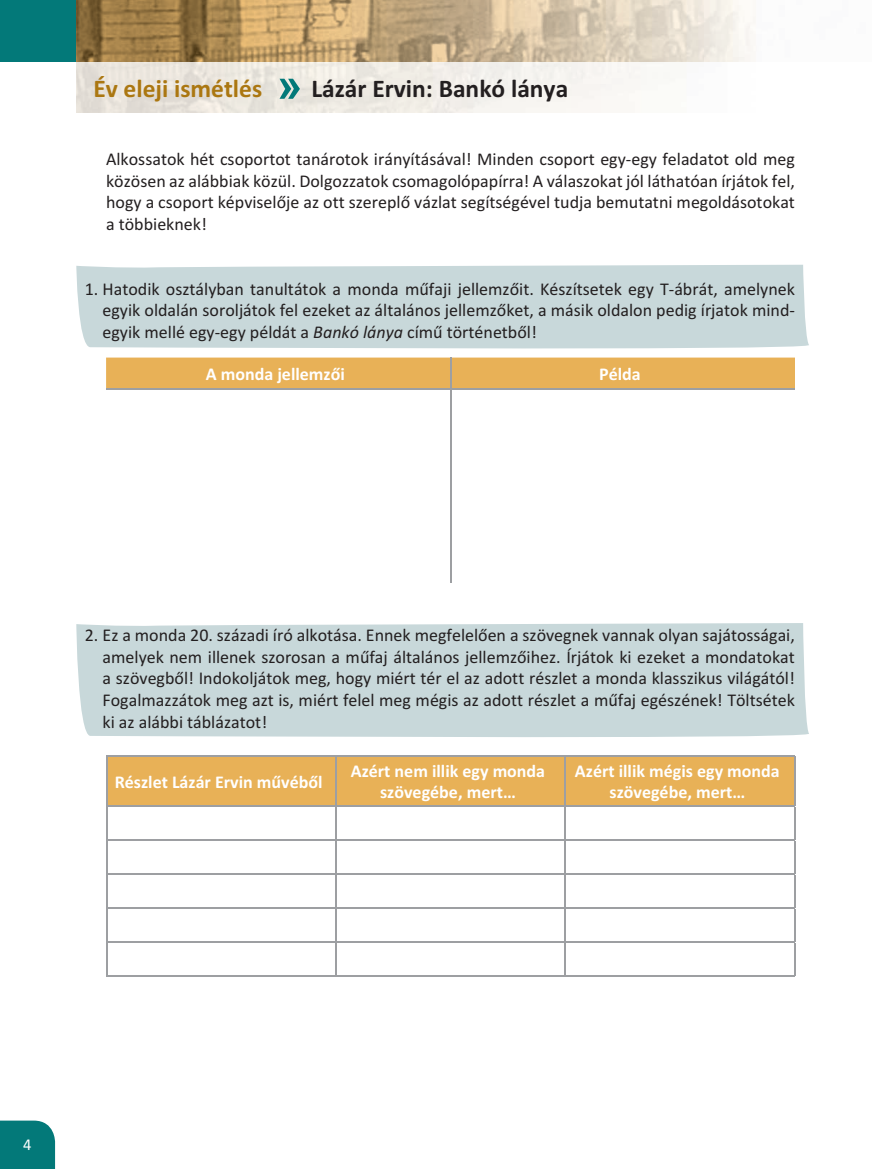
<style>
.page{position:relative;width:874px;height:1169px;background:#fff}
.page>*{position:absolute;margin:0;border:0;box-sizing:border-box;transform-origin:0 0}
.t1{font:700 25.5px "Calibri";color:#231f20}
.t2{font:700 25.5px "Calibri";color:#ab7711}
.t3{font:18px/21.6px "Calibri";color:#231f20;text-align:justify}
.t4{font:700 18px/21.6px "Calibri";color:#fff;text-align:center}
.t5{font:16.5px "Calibri";color:#fff}
.s1{font-style:italic}
</style>
<div class="page">
<div style="left:76px;top:623px;width:733px;height:114px;background:#c8d8da"></div>
<div style="left:76px;top:265px;width:733px;height:84px;background:#c8d8da"></div>
<div style="left:0;top:0;width:76px;height:62px;background:#037979"></div>
<img style="left:76px;top:0;width:679px;height:113px">
<svg style="left:280px;top:79px;width:20px;height:20px"></svg>
<div style="left:106px;top:358px;width:689px;height:31px;background:#e8b157"></div>
<hr style="left:450px;top:358px;width:1px;height:31px;background:#9d9fa2">
<hr style="left:106px;top:389px;width:344px;height:1px;background:#9d9fa2">
<hr style="left:450px;top:389px;width:345px;height:1px;background:#9d9fa2">
<hr style="left:450px;top:390px;width:1px;height:192px;background:#9d9fa2">
<div style="left:107px;top:756px;width:687px;height:49px;background:#e8b157"></div>
<hr style="left:106px;top:755px;width:230px;height:1px;background:#9d9fa2">
<hr style="left:106px;top:756px;width:1px;height:49px;background:#9d9fa2">
<hr style="left:336px;top:755px;width:229px;height:1px;background:#9d9fa2">
<hr style="left:335px;top:756px;width:2px;height:49px;background:#9d9fa2">
<hr style="left:565px;top:755px;width:230px;height:1px;background:#9d9fa2">
<hr style="left:565px;top:756px;width:1px;height:49px;background:#9d9fa2">
<hr style="left:794px;top:756px;width:1px;height:49px;background:#9d9fa2">
<hr style="left:106px;top:805px;width:230px;height:2px;background:#9d9fa2">
<hr style="left:106px;top:807px;width:1px;height:32px;background:#9d9fa2">
<hr style="left:336px;top:805px;width:229px;height:2px;background:#9d9fa2">
<hr style="left:335px;top:807px;width:2px;height:32px;background:#9d9fa2">
<hr style="left:565px;top:805px;width:230px;height:2px;background:#9d9fa2">
<hr style="left:565px;top:807px;width:1px;height:32px;background:#9d9fa2">
<hr style="left:794px;top:807px;width:1px;height:32px;background:#9d9fa2">
<hr style="left:106px;top:839px;width:230px;height:2px;background:#9d9fa2">
<hr style="left:106px;top:841px;width:1px;height:32px;background:#9d9fa2">
<hr style="left:336px;top:839px;width:229px;height:2px;background:#9d9fa2">
<hr style="left:335px;top:841px;width:2px;height:32px;background:#9d9fa2">
<hr style="left:565px;top:839px;width:230px;height:2px;background:#9d9fa2">
<hr style="left:565px;top:841px;width:1px;height:32px;background:#9d9fa2">
<hr style="left:794px;top:841px;width:1px;height:32px;background:#9d9fa2">
<hr style="left:106px;top:873px;width:230px;height:2px;background:#9d9fa2">
<hr style="left:106px;top:875px;width:1px;height:32px;background:#9d9fa2">
<hr style="left:336px;top:873px;width:229px;height:2px;background:#9d9fa2">
<hr style="left:335px;top:875px;width:2px;height:32px;background:#9d9fa2">
<hr style="left:565px;top:873px;width:230px;height:2px;background:#9d9fa2">
<hr style="left:565px;top:875px;width:1px;height:32px;background:#9d9fa2">
<hr style="left:794px;top:875px;width:1px;height:32px;background:#9d9fa2">
<hr style="left:106px;top:907px;width:230px;height:2px;background:#9d9fa2">
<hr style="left:106px;top:909px;width:1px;height:32px;background:#9d9fa2">
<hr style="left:336px;top:907px;width:229px;height:2px;background:#9d9fa2">
<hr style="left:335px;top:909px;width:2px;height:32px;background:#9d9fa2">
<hr style="left:565px;top:907px;width:230px;height:2px;background:#9d9fa2">
<hr style="left:565px;top:909px;width:1px;height:32px;background:#9d9fa2">
<hr style="left:794px;top:909px;width:1px;height:32px;background:#9d9fa2">
<hr style="left:106px;top:941px;width:230px;height:2px;background:#9d9fa2">
<hr style="left:106px;top:943px;width:1px;height:33px;background:#9d9fa2">
<hr style="left:336px;top:941px;width:229px;height:2px;background:#9d9fa2">
<hr style="left:335px;top:943px;width:2px;height:33px;background:#9d9fa2">
<hr style="left:565px;top:941px;width:230px;height:2px;background:#9d9fa2">
<hr style="left:565px;top:943px;width:1px;height:33px;background:#9d9fa2">
<hr style="left:794px;top:943px;width:1px;height:33px;background:#9d9fa2">
<hr style="left:106px;top:976px;width:230px;height:1px;background:#9d9fa2">
<hr style="left:336px;top:976px;width:229px;height:1px;background:#9d9fa2">
<hr style="left:565px;top:976px;width:230px;height:1px;background:#9d9fa2">
<div style="left:0;top:1120px;width:55px;height:49px;background:#037979"></div>
<h1 class="t2" style="left:93px;top:73px;width:170px">Év eleji ismétlés</h1>
<h1 class="t1" style="left:311px;top:73px;width:258px">Lázár Ervin: Bankó lánya</h1>
<p class="t3" style="left:106px;top:148px;width:690px">Alkossatok hét csoportot tanárotok irányításával! Minden csoport egy-egy feladatot old meg közösen az alábbiak közül. Dolgozzatok csomagolópapírra! A válaszokat jól láthatóan írjátok fel, hogy a csoport képviselője az ott szereplő vázlat segítségével tudja bemutatni megoldásotokat a többieknek!</p>
<p class="t3" style="left:103px;top:278px;width:694px;text-indent:-18px">1. Hatodik osztályban tanultátok a monda műfaji jellemzőit. Készítsetek egy T-ábrát, amelynek egyik oldalán soroljátok fel ezeket az általános jellemzőket, a másik oldalon pedig írjatok mind&shy;egyik mellé egy-egy példát a <span class="s1">Bankó lánya</span> című történetből!</p>
<p class="t4" style="left:206px;top:363px;width:141px">A monda jellemzői</p>
<p class="t4" style="left:599px;top:363px;width:43px">Példa</p>
<p class="t3" style="left:103px;top:624px;width:694px;text-indent:-18px">2. Ez a monda 20. századi író alkotása. Ennek megfelelően a szövegnek vannak olyan sajátosságai, amelyek nem illenek szorosan a műfaj általános jellemzőihez. Írjátok ki ezeket a mondatokat a szövegből! Indokoljátok meg, hogy miért tér el az adott részlet a monda klasszikus világától!<br>Fogalmazzátok meg azt is, miért felel meg mégis az adott részlet a műfaj egészének! Töltsétek ki az alábbi táblázatot!</p>
<p class="t4" style="left:115px;top:771px;width:209px">Részlet Lázár Ervin művéből</p>
<p class="t4" style="left:351px;top:760px;width:196px">Azért nem illik egy monda szövegébe, mert…</p>
<p class="t4" style="left:575px;top:760px;width:206px">Azért illik mégis egy monda szövegébe, mert…</p>
<p class="t5" style="left:23px;top:1134px;width:10px">4</p>
</div>
